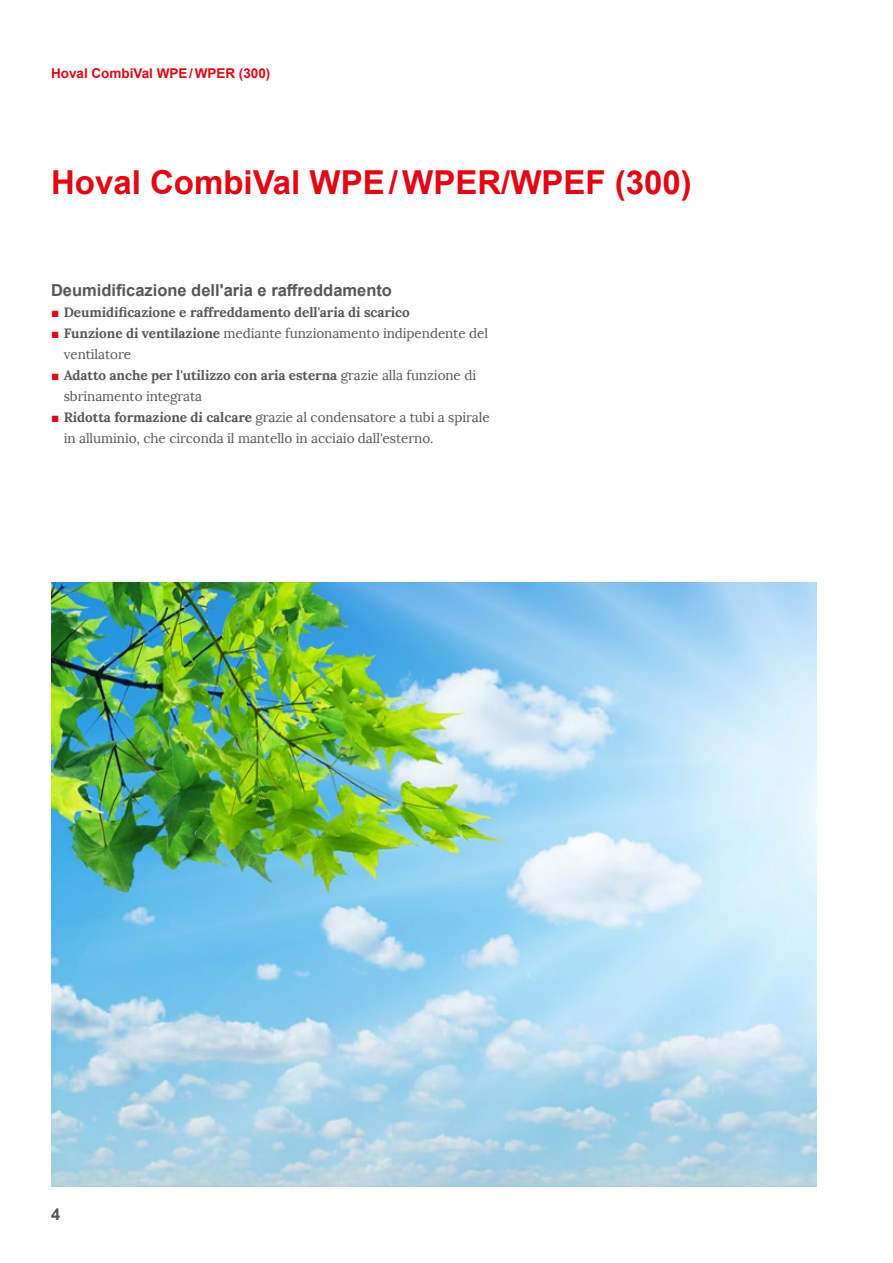
<style>
.page{position:relative;width:893px;height:1263px;background:#fff}
.page>*{position:absolute;margin:0;border:0;box-sizing:border-box;transform-origin:0 0}
.t1{font:700 33px "Arial";color:#e30613}
.t2{font:700 16.5px "Arial";color:#575756}
.t3{font:13.5px/21px "Lora";letter-spacing:-.005em;color:#575756}
.t4{font:700 13.5px "Lora";letter-spacing:-.005em;color:#575756}
.t5{font:700 13.5px "Arial";color:#e30613}
.s1{font-family:"Arial";color:#e30613}
.s2{font-family:"Arial";font-weight:700;color:#e30613}
.s3{font-weight:700}
</style>
<div class="page">
<img style="left:51px;top:583px;width:765px;height:603px">
<p class="t5" style="left:51px;top:64px;width:221px">Hoval CombiVal WPE/WPER (300)</p>
<h1 class="t1" style="left:51px;top:159px;width:642px">Hoval CombiVal WPE/WPER/WPEF (300)</h1>
<p class="t2" style="left:51px;top:279px;width:342px">Deumidificazione dell'aria e raffreddamento</p>
<p class="t4" style="left:51px;top:303px;width:360px"><span class="s1">■</span> Deumidificazione e raffreddamento dell'aria di scarico</p>
<p class="t3" style="left:64px;top:323px;width:426px;text-indent:-13px"><span class="s2">■</span> <span class="s3">Funzione di ventilazione</span> mediante funzionamento indipendente del ventilatore</p>
<p class="t3" style="left:64px;top:365px;width:414px;text-indent:-13px"><span class="s2">■</span> <span class="s3">Adatto anche per l'utilizzo con aria esterna</span> grazie alla funzione di sbrinamento integrata</p>
<p class="t3" style="left:64px;top:407px;width:427px;text-indent:-13px"><span class="s2">■</span> <span class="s3">Ridotta formazione di calcare</span> grazie al condensatore a tubi a spirale in alluminio, che circonda il mantello in acciaio dall'esterno.</p>
<p class="t2" style="left:51px;top:1203px;width:11px">4</p>
</div>
